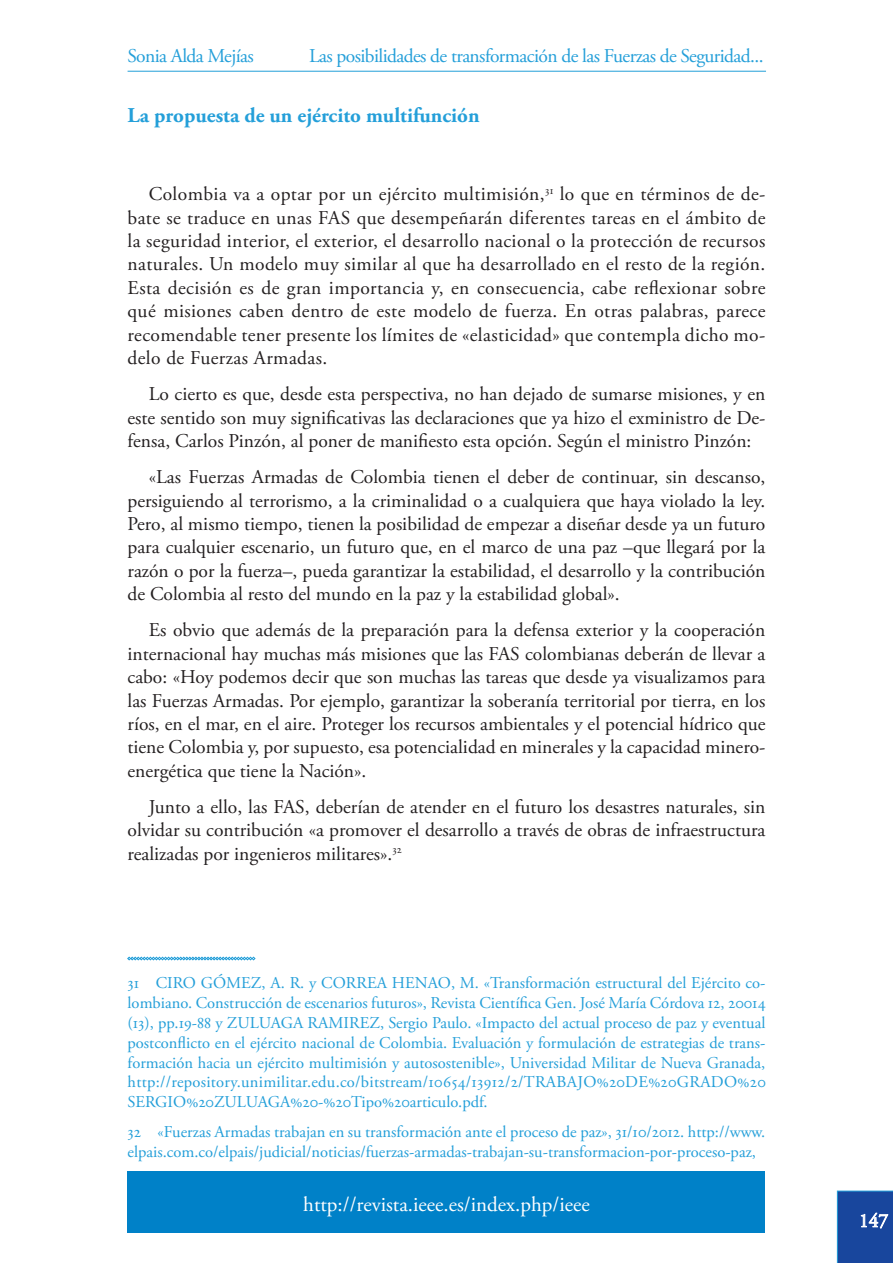
<style>
.page{position:relative;width:893px;height:1263px;background:#fff}
.page>*{position:absolute;margin:0;border:0;box-sizing:border-box;transform-origin:0 0}
.t1{font:21px "Adobe Garamond Pro";color:#fff}
.t2{font:700 21px "Adobe Garamond Pro";color:#249fd9}
.t3{font:19.5px/23.4px "Adobe Garamond Pro";color:#231f20;text-align:justify}
.t4{font:19.5px "Adobe Garamond Pro";letter-spacing:-.03em;color:#249fd9}
.t5{font:19.5px "Adobe Garamond Pro";color:#fff}
.IEEE_notasPie{font:16.5px/19.8px "Adobe Garamond Pro";color:#249fd9;text-align:justify}
</style>
<div class="page">
<svg style="left:837px;top:1191px;width:56px;height:72px;background:#204ea1"></svg>
<div style="left:128px;top:1171px;width:637px;height:62px;background:#0081c8"></div>
<hr style="left:128px;top:71px;width:638px;height:1px;background:#249fd9">
<svg style="left:127px;top:957px;width:128px;height:3px"></svg>
<p class="t4" style="left:128px;top:44px;width:128px">Sonia Alda Mejías</p>
<p class="t4" style="left:309px;top:44px;width:456px">Las posibilidades de transformación de las Fuerzas de Seguridad...</p>
<p class="t2" style="left:128px;top:103px;width:354px">La propuesta de un ejército multifunción</p>
<p class="t3" style="left:128px;top:183px;width:639px;text-indent:21px">Colombia va a optar por un ejército multimisión,<sup>31</sup> lo que en términos de de&shy;bate se traduce en unas FAS que desempeñarán diferentes tareas en el ámbito de la seguridad interior, el exterior, el desarrollo nacional o la protección de recursos naturales. Un modelo muy similar al que ha desarrollado en el resto de la región.<br>Esta decisión es de gran importancia y, en consecuencia, cabe reflexionar sobre qué misiones caben dentro de este modelo de fuerza. En otras palabras, parece recomendable tener presente los límites de «elasticidad» que contempla dicho mo&shy;delo de Fuerzas Armadas.</p>
<p class="t3" style="left:128px;top:383px;width:639px;text-indent:21px">Lo cierto es que, desde esta perspectiva, no han dejado de sumarse misiones, y en este sentido son muy significativas las declaraciones que ya hizo el exministro de De&shy;fensa, Carlos Pinzón, al poner de manifiesto esta opción. Según el ministro Pinzón:</p>
<p class="t3" style="left:128px;top:466px;width:639px;text-indent:21px">«Las Fuerzas Armadas de Colombia tienen el deber de continuar, sin descanso, persiguiendo al terrorismo, a la criminalidad o a cualquiera que haya violado la ley.<br>Pero, al mismo tiempo, tienen la posibilidad de empezar a diseñar desde ya un futuro para cualquier escenario, un futuro que, en el marco de una paz –que llegará por la razón o por la fuerza–, pueda garantizar la estabilidad, el desarrollo y la contribución de Colombia al resto del mundo en la paz y la estabilidad global».</p>
<p class="t3" style="left:128px;top:619px;width:639px;text-indent:21px">Es obvio que además de la preparación para la defensa exterior y la cooperación internacional hay muchas más misiones que las FAS colombianas deberán de llevar a cabo: «Hoy podemos decir que son muchas las tareas que desde ya visualizamos para las Fuerzas Armadas. Por ejemplo, garantizar la soberanía territorial por tierra, en los ríos, en el mar, en el aire. Proteger los recursos ambientales y el potencial hídrico que tiene Colombia y, por supuesto, esa potencialidad en minerales y la capacidad minero&shy;energética que tiene la Nación».</p>
<p class="t3" style="left:128px;top:796px;width:639px;text-indent:21px">Junto a ello, las FAS, deberían de atender en el futuro los desastres naturales, sin olvidar su contribución «a promover el desarrollo a través de obras de infraestructura realizadas por ingenieros militares».<sup>32</sup></p>
<p class="IEEE_notasPie" style="left:128px;top:974px;width:640px">31 CIRO GÓMEZ, A. R. y CORREA HENAO, M. «Transformación estructural del Ejército co&shy;lombiano. Construcción de escenarios futuros», Revista Científica Gen. José María Córdova 12, 20014 (13), pp.19-88 y ZULUAGA RAMIREZ, Sergio Paulo. «Impacto del actual proceso de paz y eventual postconflicto en el ejército nacional de Colombia. Evaluación y formulación de estrategias de trans&shy;formación hacia un ejército multimisión y autosostenible», Universidad Militar de Nueva Granada, http://repository.unimilitar.edu.co/bitstream/10654/13912/2/TRABAJO%20DE%20GRADO%20<br>SERGIO%20ZULUAGA%20-%20Tipo%20articulo.pdf.</p>
<p class="IEEE_notasPie" style="left:128px;top:1122px;width:639px">32 «Fuerzas Armadas trabajan en su transformación ante el proceso de paz», 31/10/2012. http://www. elpais.com.co/elpais/judicial/noticias/fuerzas-armadas-trabajan-su-transformacion-por-proceso-paz,</p>
<p class="t1" style="left:303px;top:1191px;width:288px">http://revista.ieee.es/index.php/ieee</p>
<p class="t5" style="left:859px;top:1209px;width:31px">147</p>
</div>
